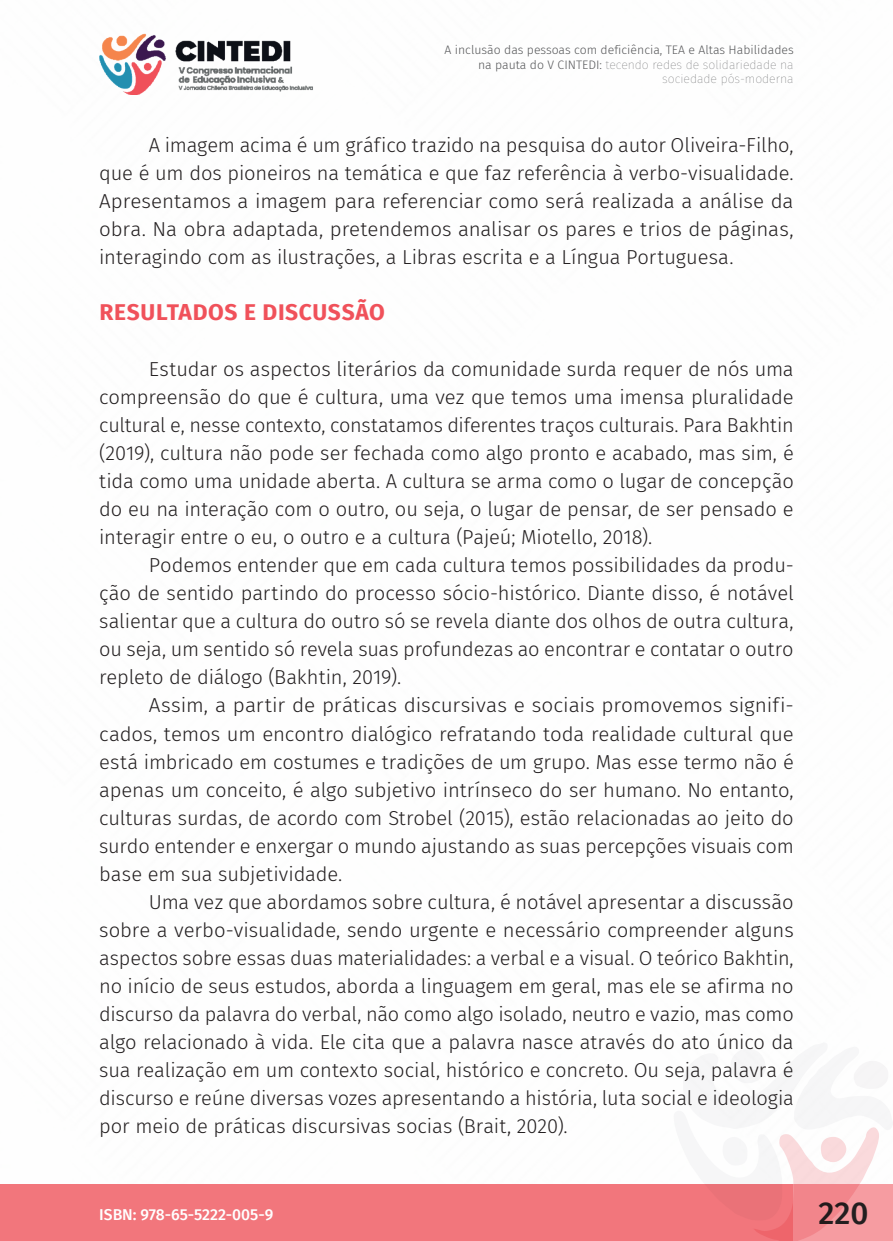
<style>
.page{position:relative;width:893px;height:1241px;background:#fff}
.page>*{position:absolute;margin:0;border:0;box-sizing:border-box;transform-origin:0 0}
.t1{font:500 31.5px "Fira Sans";color:#231f20}
._8_SUBTÍTULO{font:700 22.75px "Fira Sans";letter-spacing:.03em;color:#f0515a}
._6_CORPO{font:300 20.12px/28px "Fira Sans";letter-spacing:-.005em;color:#231f20;text-align:justify}
.t2{font:500 15.75px "Fira Sans";color:#fff}
.t3{font:300 12.25px/14.7px "Fira Sans";color:#57585a;text-align:right}
.s1{font-weight:100}
</style>
<div class="page">
<div style="left:0;top:1184px;width:794px;height:56px;background:#f2767c"></div>
<img style="left:99px;top:33px;width:214px;height:61px">
<svg style="left:688px;top:1049px;width:205px;height:191px"></svg>
<p class="t3" style="left:444px;top:42px;width:351px">A inclusão das pessoas com deficiência, TEA e Altas Habilidades na pauta do V CINTEDI: <span class="s1">tecendo redes de solidariedade na sociedade pós-moderna</span></p>
<p class="_6_CORPO" style="left:99px;top:131px;width:696px;text-indent:50px">A imagem acima é um gráfico trazido na pesquisa do autor Oliveira-Filho, que é um dos pioneiros na temática e que faz referência à verbo-visualidade.<br>Apresentamos a imagem para referenciar como será realizada a análise da obra. Na obra adaptada, pretendemos analisar os pares e trios de páginas, interagindo com as ilustrações, a Libras escrita e a Língua Portuguesa.</p>
<p class="_8_SUBTÍTULO" style="left:99px;top:293px;width:287px">RESULTADOS E DISCUSSÃO</p>
<p class="_6_CORPO" style="left:99px;top:355px;width:696px;text-indent:50px">Estudar os aspectos literários da comunidade surda requer de nós uma compreensão do que é cultura, uma vez que temos uma imensa pluralidade cultural e, nesse contexto, constatamos diferentes traços culturais. Para Bakhtin (2019), cultura não pode ser fechada como algo pronto e acabado, mas sim, é tida como uma unidade aberta. A cultura se arma como o lugar de concepção do eu na interação com o outro, ou seja, o lugar de pensar, de ser pensado e interagir entre o eu, o outro e a cultura (Pajeú; Miotello, 2018).</p>
<p class="_6_CORPO" style="left:99px;top:551px;width:696px;text-indent:50px">Podemos entender que em cada cultura temos possibilidades da produ&shy;ção de sentido partindo do processo sócio-histórico. Diante disso, é notável salientar que a cultura do outro só se revela diante dos olhos de outra cultura, ou seja, um sentido só revela suas profundezas ao encontrar e contatar o outro repleto de diálogo (Bakhtin, 2019).</p>
<p class="_6_CORPO" style="left:99px;top:691px;width:696px;text-indent:50px">Assim, a partir de práticas discursivas e sociais promovemos signifi&shy;cados, temos um encontro dialógico refratando toda realidade cultural que está imbricado em costumes e tradições de um grupo. Mas esse termo não é apenas um conceito, é algo subjetivo intrínseco do ser humano. No entanto, culturas surdas, de acordo com Strobel (2015), estão relacionadas ao jeito do surdo entender e enxergar o mundo ajustando as suas percepções visuais com base em sua subjetividade.</p>
<p class="_6_CORPO" style="left:99px;top:887px;width:696px;text-indent:50px">Uma vez que abordamos sobre cultura, é notável apresentar a discussão sobre a verbo-visualidade, sendo urgente e necessário compreender alguns aspectos sobre essas duas materialidades: a verbal e a visual. O teórico Bakhtin, no início de seus estudos, aborda a linguagem em geral, mas ele se afirma no discurso da palavra do verbal, não como algo isolado, neutro e vazio, mas como algo relacionado à vida. Ele cita que a palavra nasce através do ato único da sua realização em um contexto social, histórico e concreto. Ou seja, palavra é discurso e reúne diversas vozes apresentando a história, luta social e ideologia por meio de práticas discursivas socias (Brait, 2020).</p>
<p class="t2" style="left:99px;top:1201px;width:176px">ISBN: 978-65-5222-005-9</p>
<h1 class="t1" style="left:818px;top:1187px;width:51px">220</h1>
</div>
